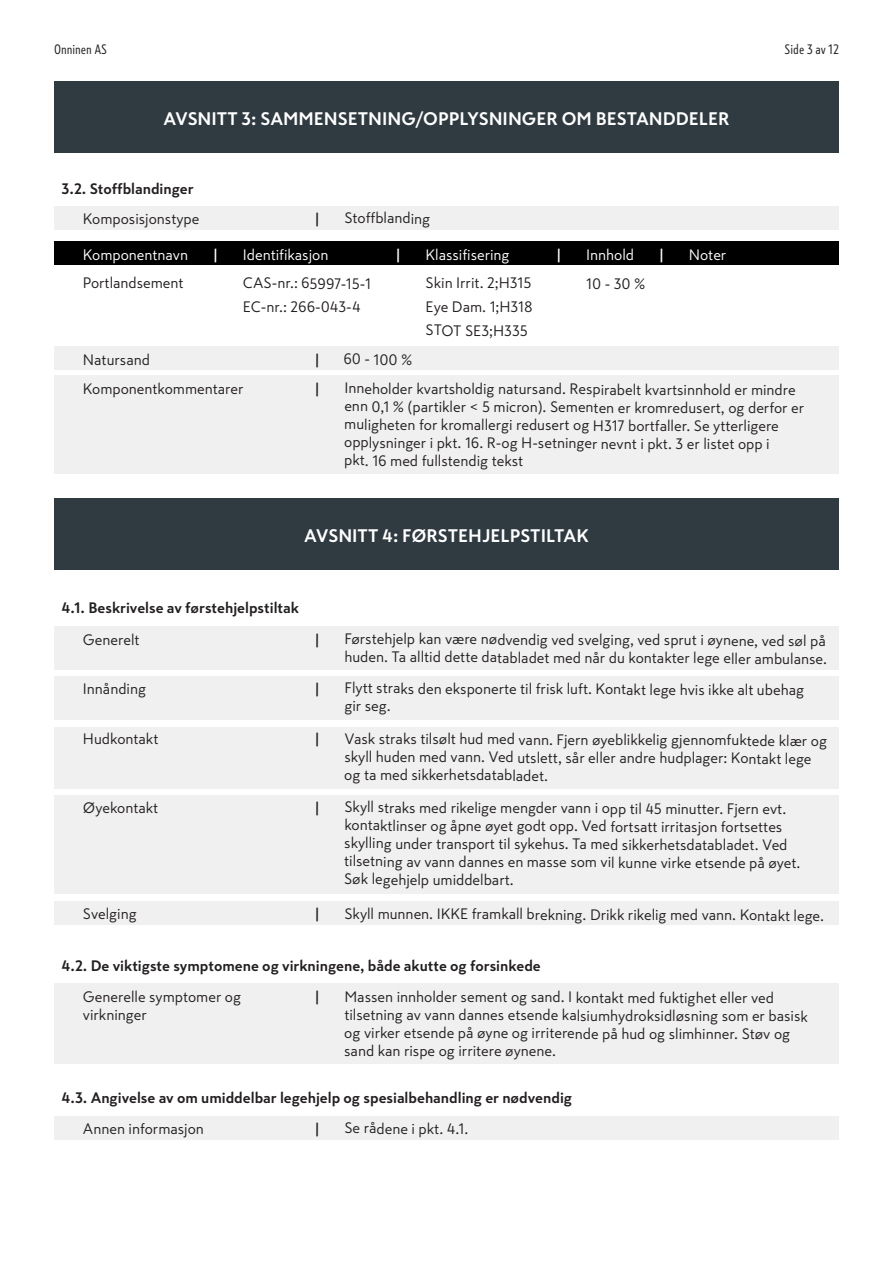
<style>
.page{position:relative;width:893px;height:1263px;background:#fff}
.page>*{position:absolute;margin:0;border:0;box-sizing:border-box;transform-origin:0 0}
.t1{font:700 18px "Skatta Sans";color:#fff}
.t2{font:15px/17.9px "Skatta Sans";letter-spacing:-.005em;color:#231f20}
.t3{font:700 15px "Skatta Sans";color:#231f20}
.t4{font:15px "Skatta Sans";letter-spacing:-.005em;color:#fff}
.t5{font:700 15px "Skatta Sans";color:#fff}
.t6{font:13.5px "Skatta Sans Condensed";color:#231f20}
</style>
<div class="page">
<div style="left:54px;top:241px;width:785px;height:24px;background:#000"></div>
<div style="left:54px;top:346px;width:785px;height:24px;background:#f0f0f0"></div>
<div style="left:54px;top:677px;width:785px;height:43px;background:#f0f0f0"></div>
<div style="left:54px;top:727px;width:785px;height:62px;background:#f0f0f0"></div>
<div style="left:54px;top:796px;width:785px;height:98px;background:#f0f0f0"></div>
<div style="left:54px;top:376px;width:785px;height:98px;background:#f0f0f0"></div>
<div style="left:54px;top:82px;width:785px;height:71px;background:#2f3b41"></div>
<div style="left:54px;top:498px;width:785px;height:72px;background:#2f3b41"></div>
<div style="left:54px;top:626px;width:785px;height:44px;background:#f0f0f0"></div>
<div style="left:54px;top:984px;width:785px;height:80px;background:#f0f0f0"></div>
<div style="left:54px;top:901px;width:785px;height:24px;background:#f0f0f0"></div>
<div style="left:54px;top:206px;width:785px;height:23px;background:#f0f0f0"></div>
<div style="left:54px;top:1116px;width:785px;height:24px;background:#f0f0f0"></div>
<p class="t6" style="left:54px;top:40px;width:55px">Onninen AS</p>
<p class="t1" style="left:163px;top:106px;width:568px">AVSNITT 3: SAMMENSETNING/OPPLYSNINGER OM BESTANDDELER</p>
<p class="t3" style="left:62px;top:178px;width:133px">3.2. Stoffblandinger</p>
<p class="t2" style="left:83px;top:209px;width:118px">Komposisjonstype</p>
<p class="t4" style="left:83px;top:244px;width:107px">Komponentnavn</p>
<p class="t2" style="left:83px;top:274px;width:102px">Portlandsement</p>
<p class="t3" style="left:315px;top:208px;width:6px">|</p>
<p class="t2" style="left:344px;top:209px;width:87px">Stoffblanding</p>
<p class="t4" style="left:243px;top:245px;width:87px">Identifikasjon</p>
<p class="t2" style="left:243px;top:271px;width:130px;line-height:23.7px">CAS-nr.: 65997-15-1<br>EC-nr.: 266-043-4</p>
<p class="t4" style="left:426px;top:245px;width:86px">Klassifisering</p>
<p class="t2" style="left:426px;top:271px;width:108px;line-height:23.9px;text-align:justify">Skin Irrit. 2;H315<br>Eye Dam. 1;H318<br>STOT SE3;H335</p>
<p class="t4" style="left:586px;top:245px;width:49px">Innhold</p>
<p class="t2" style="left:586px;top:274px;width:61px">10 - 30 %</p>
<p class="t5" style="left:213px;top:244px;width:6px">|</p>
<p class="t5" style="left:396px;top:244px;width:6px">|</p>
<p class="t5" style="left:557px;top:244px;width:6px">|</p>
<p class="t5" style="left:659px;top:244px;width:6px">|</p>
<p class="t4" style="left:689px;top:245px;width:39px">Noter</p>
<p class="t6" style="left:785px;top:40px;width:56px">Side 3 av 12</p>
<p class="t2" style="left:83px;top:345px;width:162px;line-height:29.2px">Natursand<br>Komponentkommentarer</p>
<p class="t3" style="left:315px;top:348px;width:6px">|</p>
<p class="t3" style="left:315px;top:378px;width:6px">|</p>
<p class="t2" style="left:343px;top:350px;width:71px">60 - 100 %</p>
<p class="t2" style="left:344px;top:380px;width:462px">Inneholder kvartsholdig natursand. Respirabelt kvartsinnhold er mindre enn 0,1 % (partikler &lt; 5 micron). Sementen er kromredusert, og derfor er muligheten for kromallergi redusert og H317 bortfaller. Se ytterligere opplysninger i pkt. 16. R-og H-setninger nevnt i pkt. 3 er listet opp i<br>pkt. 16 med fullstendig tekst</p>
<p class="t1" style="left:304px;top:523px;width:286px">AVSNITT 4: FØRSTEHJELPSTILTAK</p>
<p class="t3" style="left:62px;top:597px;width:239px">4.1. Beskrivelse av førstehjelpstiltak</p>
<p class="t2" style="left:83px;top:630px;width:58px">Generelt</p>
<p class="t3" style="left:315px;top:628px;width:6px">|</p>
<p class="t2" style="left:344px;top:630px;width:484px">Førstehjelp kan være nødvendig ved svelging, ved sprut i øynene, ved søl på huden. Ta alltid dette databladet med når du kontakter lege eller ambulanse.</p>
<p class="t2" style="left:83px;top:679px;width:65px">Innånding</p>
<p class="t2" style="left:83px;top:730px;width:77px">Hudkontakt</p>
<p class="t2" style="left:83px;top:798px;width:77px">Øyekontakt</p>
<p class="t3" style="left:315px;top:678px;width:6px">|</p>
<p class="t3" style="left:315px;top:728px;width:6px">|</p>
<p class="t3" style="left:315px;top:797px;width:6px">|</p>
<p class="t2" style="left:344px;top:680px;width:461px;line-height:17.1px">Flytt straks den eksponerte til frisk luft. Kontakt lege hvis ikke alt ubehag gir seg.</p>
<p class="t2" style="left:344px;top:730px;width:484px">Vask straks tilsølt hud med vann. Fjern øyeblikkelig gjennomfuktede klær og skyll huden med vann. Ved utslett, sår eller andre hudplager: Kontakt lege og ta med sikkerhetsdatabladet.</p>
<p class="t2" style="left:344px;top:799px;width:458px">Skyll straks med rikelige mengder vann i opp til 45 minutter. Fjern evt. kontaktlinser og åpne øyet godt opp. Ved fortsatt irritasjon fortsettes skylling under transport til sykehus. Ta med sikkerhetsdatabladet. Ved tilsetning av vann dannes en masse som vil kunne virke etsende på øyet.<br>Søk legehjelp umiddelbart.</p>
<p class="t2" style="left:83px;top:905px;width:55px">Svelging</p>
<p class="t3" style="left:315px;top:903px;width:6px">|</p>
<p class="t2" style="left:344px;top:905px;width:481px">Skyll munnen. IKKE framkall brekning. Drikk rikelig med vann. Kontakt lege.</p>
<p class="t3" style="left:62px;top:955px;width:481px">4.2. De viktigste symptomene og virkningene, både akutte og forsinkede</p>
<p class="t2" style="left:83px;top:988px;width:160px">Generelle symptomer og virkninger</p>
<p class="t3" style="left:315px;top:986px;width:6px">|</p>
<p class="t2" style="left:344px;top:988px;width:465px">Massen innholder sement og sand. I kontakt med fuktighet eller ved tilsetning av vann dannes etsende kalsiumhydroksidløsning som er basisk og virker etsende på øyne og irriterende på hud og slimhinner. Støv og sand kan rispe og irritere øynene.</p>
<p class="t3" style="left:62px;top:1087px;width:512px">4.3. Angivelse av om umiddelbar legehjelp og spesialbehandling er nødvendig</p>
<p class="t2" style="left:83px;top:1119px;width:122px">Annen informasjon</p>
<p class="t3" style="left:315px;top:1118px;width:6px">|</p>
<p class="t2" style="left:344px;top:1119px;width:125px">Se rådene i pkt. 4.1.</p>
</div>
